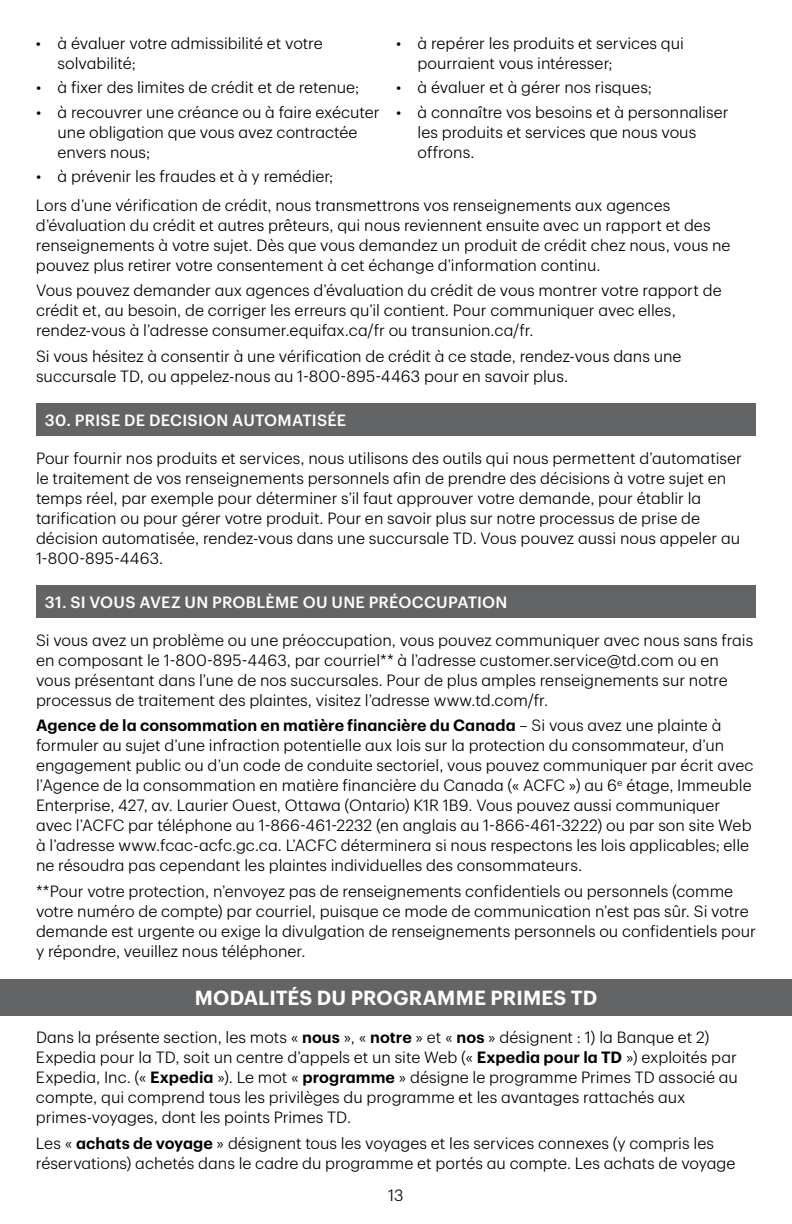
<style>
.page{position:relative;width:792px;height:1224px;background:#fff}
.page>*{position:absolute;margin:0;border:0;box-sizing:border-box;transform-origin:0 0}
.t1{font:600 20px "TD Graphik";letter-spacing:.005em;color:#fff}
.t2{font:300 16px/20px "TD Graphik";color:#000}
.t3{font:500 16px "TD Graphik";letter-spacing:.015em;color:#fff}
.s1{font-weight:600}
</style>
<div class="page">
<div style="left:36px;top:404px;width:720px;height:32px;background:#636466"></div>
<div style="left:36px;top:586px;width:720px;height:32px;background:#636466"></div>
<div style="left:0;top:980px;width:792px;height:36px;background:#636466"></div>
<p class="t2" style="left:58px;top:32px;width:267px;text-indent:-22px">• à évaluer votre admissibilité et votre solvabilité;</p>
<p class="t2" style="left:36px;top:76px;width:325px">• à fixer des limites de crédit et de retenue;</p>
<p class="t2" style="left:58px;top:101px;width:324px;text-indent:-22px">• à recouvrer une créance ou à faire exécuter une obligation que vous avez contractée envers nous;</p>
<p class="t2" style="left:36px;top:165px;width:299px">• à prévenir les fraudes et à y remédier;</p>
<p class="t2" style="left:418px;top:32px;width:268px;text-indent:-22px">• à repérer les produits et services qui pourraient vous intéresser;</p>
<p class="t2" style="left:396px;top:76px;width:258px">• à évaluer et à gérer nos risques;</p>
<p class="t2" style="left:418px;top:101px;width:312px;text-indent:-22px">• à connaître vos besoins et à personnaliser les produits et services que nous vous offrons.</p>
<p class="t2" style="left:36px;top:194px;width:696px">Lors d’une vérification de crédit, nous transmettrons vos renseignements aux agences d’évaluation du crédit et autres prêteurs, qui nous reviennent ensuite avec un rapport et des renseignements à votre sujet. Dès que vous demandez un produit de crédit chez nous, vous ne pouvez plus retirer votre consentement à cet échange d’information continu.</p>
<p class="t2" style="left:36px;top:279px;width:687px">Vous pouvez demander aux agences d’évaluation du crédit de vous montrer votre rapport de crédit et, au besoin, de corriger les erreurs qu’il contient. Pour communiquer avec elles, rendez‑vous à l’adresse consumer.equifax.ca/fr ou transunion.ca/fr.</p>
<p class="t2" style="left:36px;top:345px;width:647px">Si vous hésitez à consentir à une vérification de crédit à ce stade, rendez‑vous dans une succursale TD, ou appelez‑nous au 1‑800‑895‑4463 pour en savoir plus.</p>
<p class="t3" style="left:45px;top:408px;width:303px">30. PRISE DE DECISION AUTOMATISÉE</p>
<p class="t2" style="left:36px;top:447px;width:708px">Pour fournir nos produits et services, nous utilisons des outils qui nous permettent d’automatiser le traitement de vos renseignements personnels afin de prendre des décisions à votre sujet en temps réel, par exemple pour déterminer s’il faut approuver votre demande, pour établir la tarification ou pour gérer votre produit. Pour en savoir plus sur notre processus de prise de décision automatisée, rendez‑vous dans une succursale TD. Vous pouvez aussi nous appeler au 1‑800‑895‑4463.</p>
<p class="t3" style="left:45px;top:590px;width:464px">31. SI VOUS AVEZ UN PROBLÈME OU UNE PRÉOCCUPATION</p>
<p class="t2" style="left:36px;top:629px;width:719px">Si vous avez un problème ou une préoccupation, vous pouvez communiquer avec nous sans frais en composant le 1‑800‑895‑4463, par courriel** à l’adresse customer.service@td.com ou en vous présentant dans l’une de nos succursales. Pour de plus amples renseignements sur notre processus de traitement des plaintes, visitez l’adresse www.td.com/fr.</p>
<p class="t2" style="left:36px;top:714px;width:719px"><span class="s1">Agence de la consommation en matière financière du Canada</span> – Si vous avez une plainte à formuler au sujet d’une infraction potentielle aux lois sur la protection du consommateur, d’un engagement public ou d’un code de conduite sectoriel, vous pouvez communiquer par écrit avec l’Agence de la consommation en matière financière du Canada (« ACFC ») au 6<sup>e</sup> étage, Immeuble Enterprise, 427, av. Laurier Ouest, Ottawa (Ontario) K1R 1B9. Vous pouvez aussi communiquer avec l’ACFC par téléphone au 1‑866‑461‑2232 (en anglais au 1‑866‑461‑3222) ou par son site Web à l’adresse www.fcac‑acfc.gc.ca. L’ACFC déterminera si nous respectons les lois applicables; elle ne résoudra pas cependant les plaintes individuelles des consommateurs.</p>
<p class="t2" style="left:36px;top:880px;width:721px">**Pour votre protection, n’envoyez pas de renseignements confidentiels ou personnels (comme votre numéro de compte) par courriel, puisque ce mode de communication n’est pas sûr. Si votre demande est urgente ou exige la divulgation de renseignements personnels ou confidentiels pour y répondre, veuillez nous téléphoner.</p>
<p class="t1" style="left:195px;top:982px;width:404px">MODALITÉS DU PROGRAMME PRIMES TD</p>
<p class="t2" style="left:36px;top:1026px;width:704px">Dans la présente section, les mots « <span class="s1">nous</span> », « <span class="s1">notre</span> » et « <span class="s1">nos</span> » désignent : 1) la Banque et 2)<br>Expedia pour la TD, soit un centre d’appels et un site Web (« <span class="s1">Expedia pour la TD</span> ») exploités par Expedia, Inc. (« <span class="s1">Expedia</span> »). Le mot « <span class="s1">programme</span> » désigne le programme Primes TD associé au compte, qui comprend tous les privilèges du programme et les avantages rattachés aux primes‑voyages, dont les points Primes TD.</p>
<p class="t2" style="left:36px;top:1132px;width:701px">Les « <span class="s1">achats de voyage</span> » désignent tous les voyages et les services connexes (y compris les réservations) achetés dans le cadre du programme et portés au compte. Les achats de voyage</p>
<p class="t2" style="left:388px;top:1184px;width:17px">13</p>
</div>
